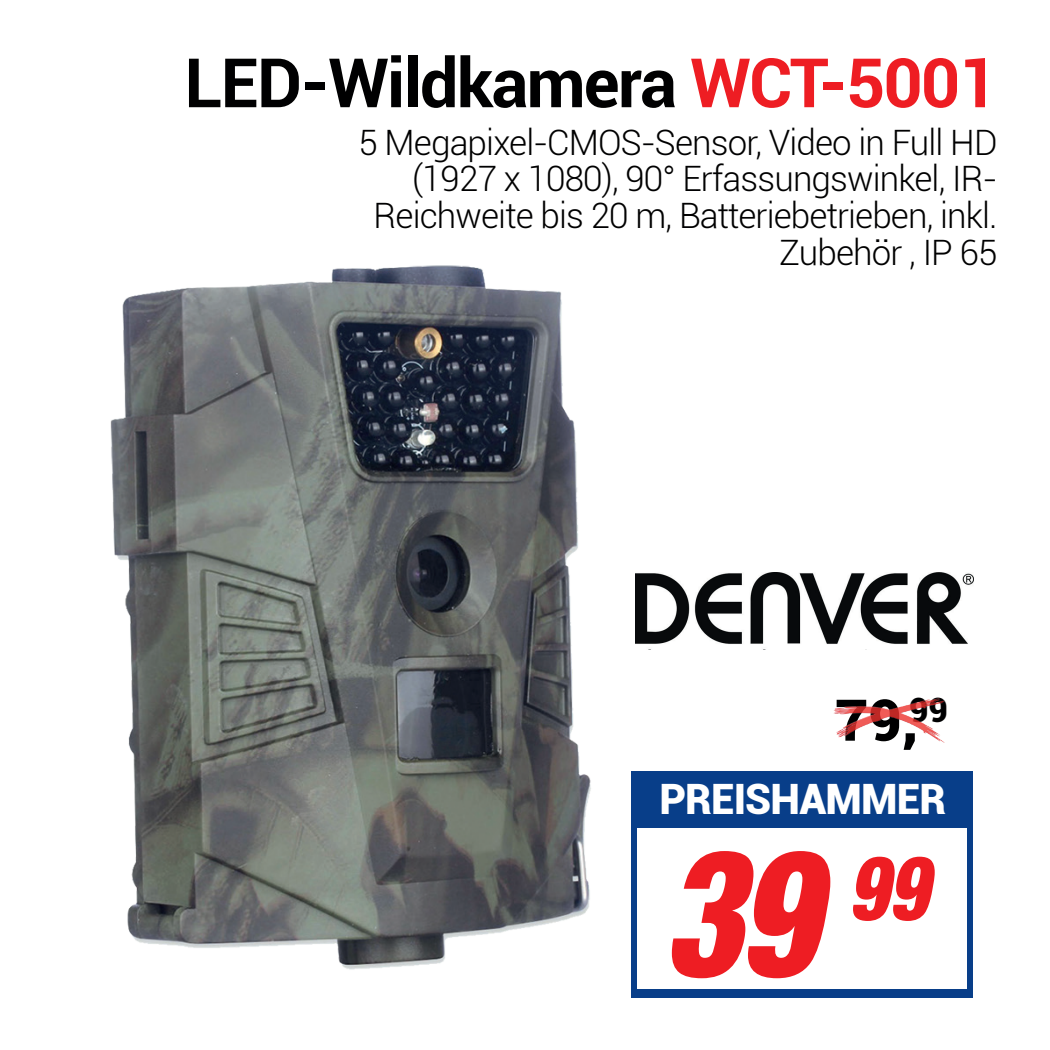
<style>
.page{position:relative;width:1050px;height:1050px;background:#fff}
.page>*{position:absolute;margin:0;border:0;box-sizing:border-box;transform-origin:0 0}
.t1{font:italic 900 condensed 176.22px "Helvetica Neue LT";color:#ee1d23;scale:.87 1}
.t2{font:700 68.25px "Roboto";letter-spacing:-.025em;color:#000001}
.t3{font:900 57.57px "Roboto";color:#000001}
.t4{font:900 41.82px "Roboto";letter-spacing:-.02em;color:#fff}
.t5{font:300 35px/36.8px "Roboto";letter-spacing:-.025em;color:#000001;text-align:right}
.s1{color:#ee1d23}
</style>
<div class="page">
<img style="left:110px;top:268px;width:522px;height:730px">
<img style="left:834px;top:699px;width:111px;height:44px">
<div style="left:632px;top:771px;width:341px;height:227px;background:#083e89"></div>
<div style="left:638px;top:829px;width:329px;height:160px;background:#fff"></div>
<div style="left:350px;top:117px;width:657px;height:164px;background:#fff"></div>
<img style="left:635px;top:572px;width:338px;height:78px">
<h2 class="t2" style="left:185px;top:35px;width:815px">LED-Wildkamera <span class="s1">WCT-5001</span></h2>
<p class="t5" style="left:358px;top:123px;width:641px">5 Megapixel-CMOS-Sensor, Video in Full HD (1927 x 1080), 90° Erfassungswinkel, IR-Reichweite bis 20 m, Batteriebetrieben, inkl.<br>Zubehör , IP 65</p>
<h3 class="t3" style="left:835px;top:679px;width:114px">79,<sup>99</sup></h3>
<p class="t4" style="left:659px;top:770px;width:288px">PREISHAMMER</p>
<h1 class="t1" style="left:664px;top:805px;width:306px">39 <sup>99</sup></h1>
</div>
